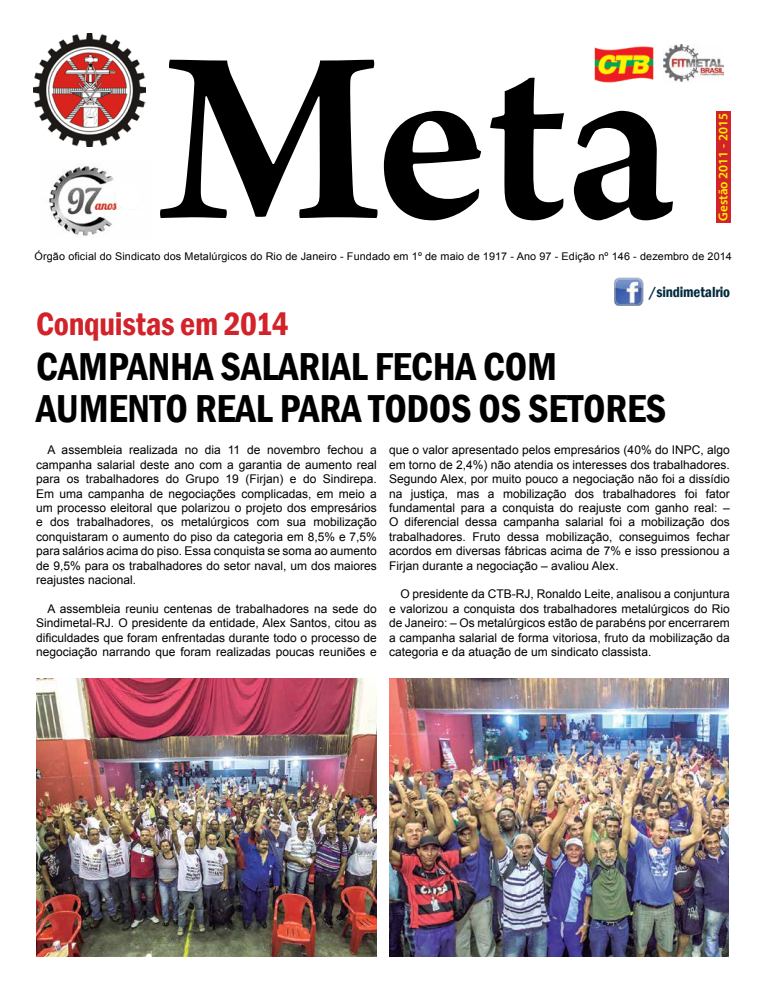
<style>
.page{position:relative;width:766px;height:993px;background:#fff}
.page>*{position:absolute;margin:0;border:0;box-sizing:border-box;transform-origin:0 0}
.t1{font:600 258px "Arno Pro";color:#000}
.t2{font:600 condensed 40px/42px "Franklin Gothic";letter-spacing:-.005em;color:#000}
.t3{font:600 condensed 33px "Franklin Gothic";letter-spacing:-.01em;color:#d2232a}
.t4{font:600 condensed 15px "Franklin Gothic";color:#032b3e}
.t5{font:600 13px "Myriad Pro";color:#fff200}
.t6{font:12px/14.4px "Arial";color:#000;text-align:justify}
.t7{font:10.6px "Arial";letter-spacing:.01em;color:#000}
</style>
<div class="page">
<div style="left:716px;top:111px;width:14px;height:111px;background:#d2232a"></div>
<img style="left:663px;top:44px;width:60px;height:38px">
<img style="left:594px;top:46px;width:60px;height:36px">
<img style="left:33px;top:34px;width:113px;height:112px">
<img style="left:49px;top:164px;width:73px;height:72px">
<div style="left:116px;top:184px;width:25px;height:25px;background:#fff;border-radius:50%"></div>
<div style="left:94px;top:210px;width:49px;height:5px;background:#fff"></div>
<img style="left:614px;top:277px;width:29px;height:29px">
<img style="left:36px;top:678px;width:341px;height:278px">
<img style="left:389px;top:678px;width:339px;height:278px">
<h1 class="t1" style="left:161px;top:-9px;width:515px">Meta</h1>
<p class="t5" style="left:714px;top:220px;width:109px;rotate:-90deg">Gestão 2011 - 2015</p>
<p class="t7" style="left:35px;top:249px;width:698px">Órgão oficial do Sindicato dos Metalúrgicos do Rio de Janeiro - Fundado em 1º de maio de 1917 - Ano 97 - Edição nº 146 - dezembro de 2014</p>
<h3 class="t3" style="left:36px;top:301px;width:254px">CONQUISTAS EM 2014</h3>
<p class="t4" style="left:648px;top:282px;width:83px">/SINDIMETALRIO</p>
<h2 class="t2" style="left:36px;top:345px;width:631px">CAMPANHA SALARIAL FECHA COM<br>AUMENTO REAL PARA TODOS OS SETORES</h2>
<p class="t6" style="left:36px;top:443px;width:342px;text-indent:11px">A assembleia realizada no dia 11 de novembro fechou a campanha salarial deste ano com a garantia de aumento real para os trabalhadores do Grupo 19 (Firjan) e do Sindirepa.<br>Em uma campanha de negociações complicadas, em meio a um processo eleitoral que polarizou o projeto dos empresários e dos trabalhadores, os metalúrgicos com sua mobilização conquistaram o aumento do piso da categoria em 8,5% e 7,5% para salários acima do piso. Essa conquista se soma ao aumento de 9,5% para os trabalhadores do setor naval, um dos maiores reajustes nacional.</p>
<p class="t6" style="left:36px;top:601px;width:342px;text-indent:11px">A assembleia reuniu centenas de trabalhadores na sede do Sindimetal-RJ. O presidente da entidade, Alex Santos, citou as dificuldades que foram enfrentadas durante todo o processo de negociação narrando que foram realizadas poucas reuniões e</p>
<p class="t6" style="left:389px;top:443px;width:342px">que o valor apresentado pelos empresários (40% do INPC, algo em torno de 2,4%) não atendia os interesses dos trabalhadores.<br>Segundo Alex, por muito pouco a negociação não foi a dissídio na justiça, mas a mobilização dos trabalhadores foi fator fundamental para a conquista do reajuste com ganho real: – O diferencial dessa campanha salarial foi a mobilização dos trabalhadores. Fruto dessa mobilização, conseguimos fechar acordos em diversas fábricas acima de 7% e isso pressionou a Firjan durante a negociação – avaliou Alex.</p>
<p class="t6" style="left:389px;top:587px;width:342px;text-indent:11px">O presidente da CTB-RJ, Ronaldo Leite, analisou a conjuntura e valorizou a conquista dos trabalhadores metalúrgicos do Rio de Janeiro: – Os metalúrgicos estão de parabéns por encerrarem a campanha salarial de forma vitoriosa, fruto da mobilização da categoria e da atuação de um sindicato classista.</p>
</div>
